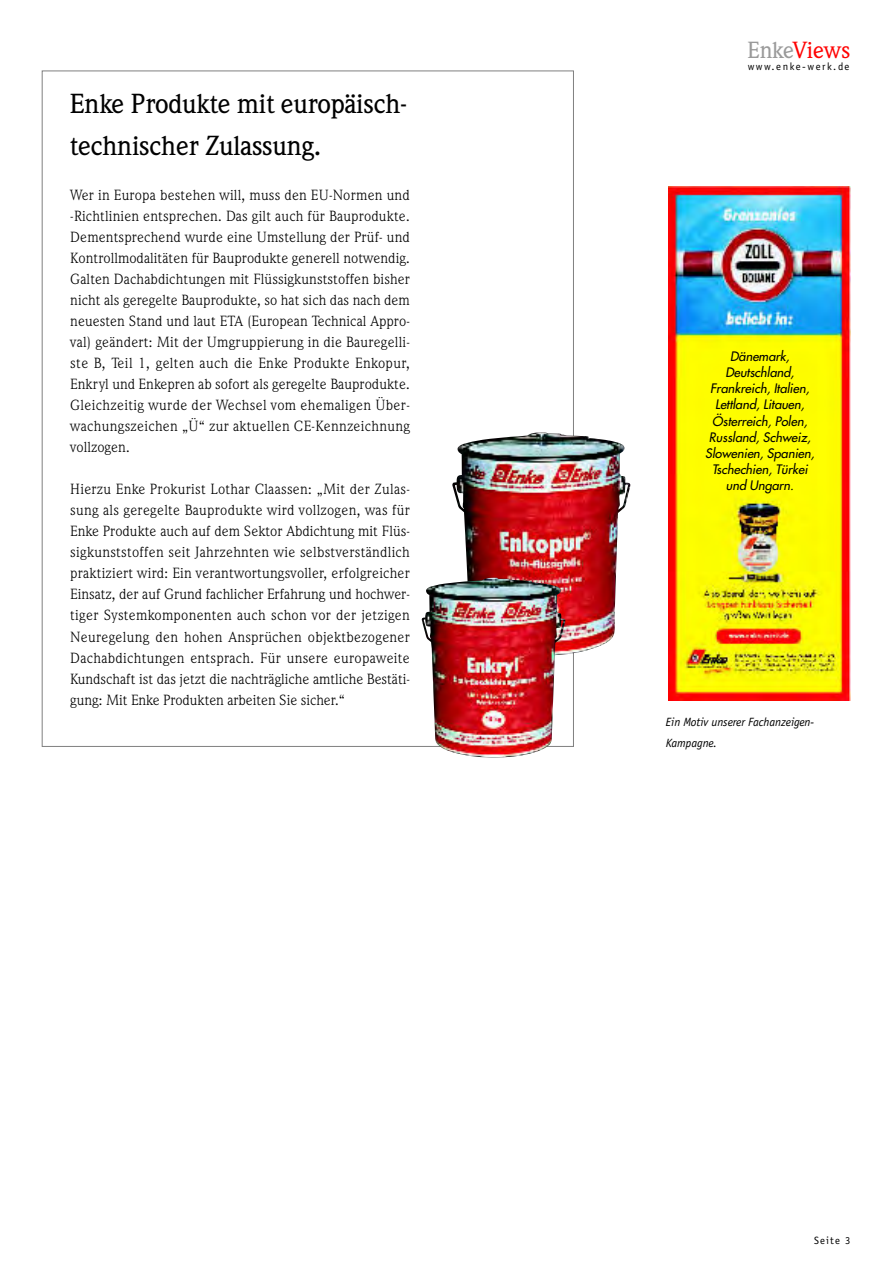
<style>
.page{position:relative;width:893px;height:1262px;background:#fff}
.page>*{position:absolute;margin:0;border:0;box-sizing:border-box;transform-origin:0 0}
.t1{font:500 27px/42px "Weidemann";letter-spacing:-.01em;color:#000}
.t2{font:500 23.85px "Weidemann IT Cby BT";letter-spacing:-.01em;color:#f00}
.t3{font:15px/21px "Weidemann IT Cby BT";color:#000;text-align:justify}
.t4{font:italic 12.75px/16.2px "Futura";color:#000;text-align:center}
.t5{font:italic 12px/21px "Officina Sans";letter-spacing:-.005em;color:#000}
.t6{font:10.65px "Officina Sans";letter-spacing:.145em;color:#000}
.s1{color:#9a9a9a}
</style>
<div class="page">
<img style="left:668px;top:186px;width:182px;height:514px">
<img style="left:452px;top:432px;width:178px;height:223px">
<img style="left:421px;top:577px;width:144px;height:181px">
<h1 class="t1" style="left:70px;top:83px;width:339px">Enke Produkte mit europäisch&shy;technischer Zulassung.</h1>
<p class="t3" style="left:70px;top:186px;width:341px">Wer in Europa bestehen will, muss den EU-Normen und -Richtlinien entsprechen. Das gilt auch für Bauprodukte.<br>Dementsprechend wurde eine Umstellung der Prüf- und Kontrollmodalitäten für Bauprodukte generell notwendig.<br>Galten Dachabdichtungen mit Flüssigkunststoffen bisher nicht als geregelte Bauprodukte, so hat sich das nach dem neuesten Stand und laut ETA (European Technical Appro&shy;val) geändert: Mit der Umgruppierung in die Bauregelli&shy;ste B, Teil 1, gelten auch die Enke Produkte Enkopur, Enkryl und Enkepren ab sofort als geregelte Bauprodukte.<br>Gleichzeitig wurde der Wechsel vom ehemaligen Über&shy;wachungszeichen „Ü“ zur aktuellen CE-Kennzeichnung vollzogen.</p>
<p class="t3" style="left:70px;top:480px;width:341px">Hierzu Enke Prokurist Lothar Claassen: „Mit der Zulas&shy;sung als geregelte Bauprodukte wird vollzogen, was für Enke Produkte auch auf dem Sektor Abdichtung mit Flüs&shy;sigkunststoffen seit Jahrzehnten wie selbstverständlich praktiziert wird: Ein verantwortungsvoller, erfolgreicher Einsatz, der auf Grund fachlicher Erfahrung und hochwer&shy;tiger Systemkomponenten auch schon vor der jetzigen Neuregelung den hohen Ansprüchen objektbezogener Dachabdichtungen entsprach. Für unsere europaweite Kundschaft ist das jetzt die nachträgliche amtliche Bestäti&shy;gung: Mit Enke Produkten arbeiten Sie sicher.“</p>
<h2 class="t2" style="left:746px;top:41px;width:105px"><span class="s1">Enke</span>Views</h2>
<p class="t6" style="left:747px;top:63px;width:103px">www.enke-werk.de</p>
<p class="t4" style="left:704px;top:349px;width:111px">Dänemark,<br>Deutschland,<br>Frankreich, Italien,<br>Lettland, Litauen,<br>Österreich, Polen,<br>Russland, Schweiz,<br>Slowenien, Spanien,<br>Tschechien, Türkei und Ungarn.</p>
<p class="t5" style="left:665px;top:712px;width:150px">Ein Motiv unserer Fachanzeigen-<br>Kampagne.</p>
<p class="t6" style="left:813px;top:1236px;width:38px">Seite 3</p>
</div>
